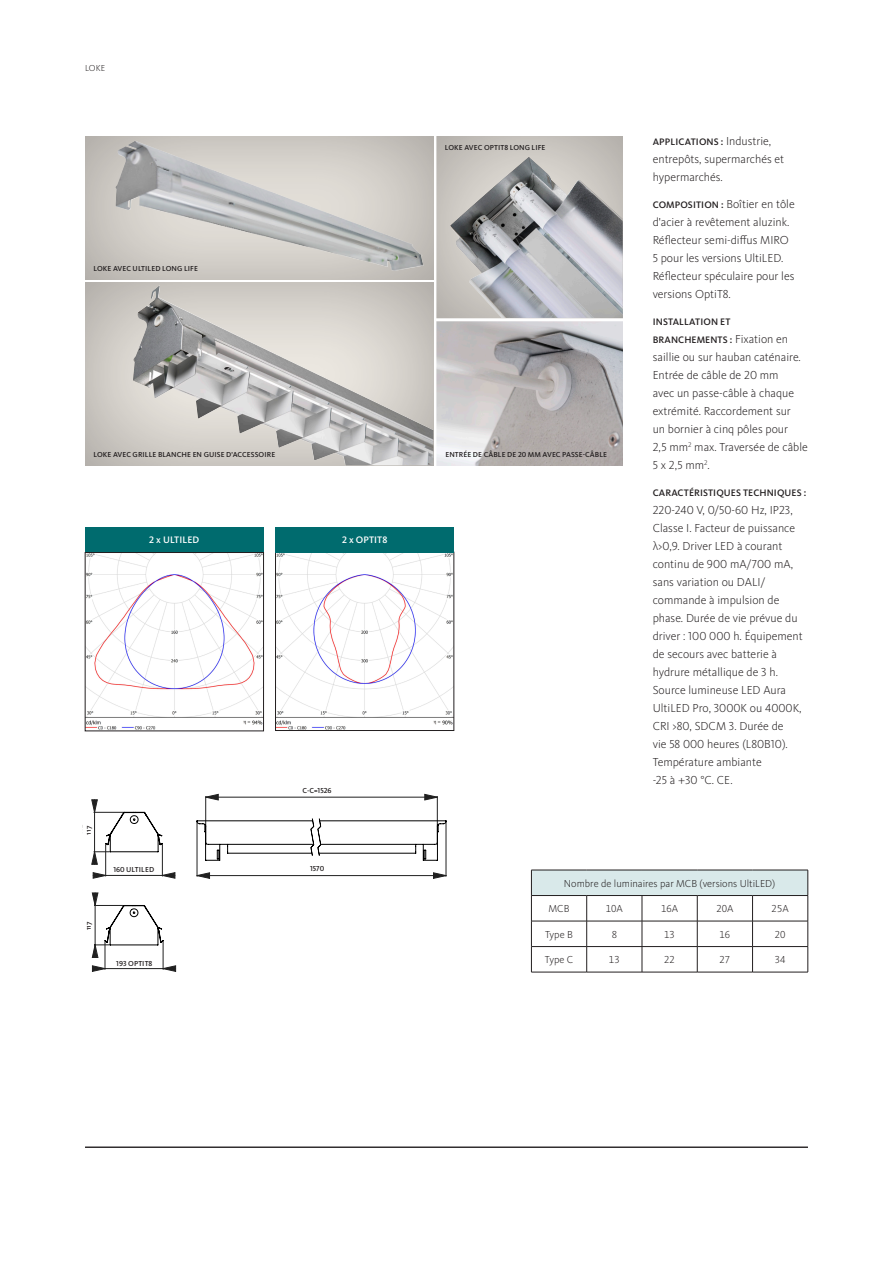
<style>
.page{position:relative;width:893px;height:1263px;background:#fff}
.page>*{position:absolute;margin:0;border:0;box-sizing:border-box;transform-origin:0 0}
.SE_Body_Text_Small{font:300 12px/18px "Kievit Pro";color:#231f20}
.Table_Text{font:300 10.5px "Kievit Pro";color:#231f20}
.SE_Body_Text_Small-2{font:500 9.75px/18px "Kievit Pro";letter-spacing:.01em;color:#231f20}
.Header_in_Box{font:500 9.75px "Kievit Pro";letter-spacing:.01em;color:#fff}
.t1{font:9.45px "Arial Unicode MS";color:#202020;scale:.66 1}
.Rubrik_1{font:300 9px "Kievit Pro";color:#231f20}
.t2{font:500 7.5px "Kievit Pro";letter-spacing:.01em;color:#231f20}
.t3{font:5.55px "Arial Unicode MS";color:#202020;scale:.89 1}
.t4{font:5.55px "Arial Unicode MS";color:#202020;scale:.79 1}
.t5{font:5.25px "Arial Unicode MS";color:#202020;scale:.9 1}
.t6{font:4.65px "Arial Unicode MS";color:#202020;scale:.82 1}
.s1{font-weight:300;font-size:12px}
.s2{font-weight:500;font-size:9.75px}
</style>
<div class="page">
<hr style="left:85px;top:1147px;width:723px;height:1px;background:#231f20">
<div style="left:426px;top:133px;width:197px;height:186px;background:#231f20;opacity:.4"></div>
<img style="left:450px;top:156px;width:173px;height:162px">
<img style="left:436px;top:321px;width:186px;height:144px">
<div style="left:85px;top:527px;width:179px;height:25px;background:#006b6e"></div>
<img style="left:87px;top:554px;width:175px;height:175px">
<div style="left:85px;top:552px;width:179px;height:179px;border:1px solid #231f20"></div>
<hr style="left:433px;top:134px;width:3px;height:337px;background:#fff">
<hr style="left:435px;top:318px;width:195px;height:3px;background:#fff">
<img style="left:277px;top:554px;width:175px;height:175px">
<div style="left:275px;top:552px;width:179px;height:179px;border:1px solid #231f20"></div>
<div style="left:275px;top:527px;width:179px;height:25px;background:#006b6e"></div>
<div style="left:75px;top:133px;width:358px;height:148px;background:#231f20;opacity:.4"></div>
<img style="left:115px;top:141px;width:308px;height:130px">
<div style="left:85px;top:282px;width:348px;height:183px;background:#231f20;opacity:.4"></div>
<hr style="left:105px;top:844px;width:1px;height:32px;background:#202020">
<hr style="left:162px;top:844px;width:1px;height:32px;background:#202020">
<svg style="left:93px;top:872px;width:82px;height:7px"></svg>
<svg style="left:91px;top:799px;width:72px;height:66px"></svg>
<svg style="left:92px;top:892px;width:84px;height:80px"></svg>
<div style="left:113px;top:865px;width:42px;height:8px;background:#fff"></div>
<div style="left:114px;top:959px;width:41px;height:8px;background:#fff"></div>
<div style="left:83px;top:822px;width:10px;height:16px;background:#fff"></div>
<div style="left:83px;top:918px;width:10px;height:16px;background:#fff"></div>
<div style="left:531px;top:870px;width:277px;height:25px;background:#d9e9ea"></div>
<hr style="left:531px;top:870px;width:56px;height:1px;background:#231f20">
<hr style="left:587px;top:870px;width:55px;height:1px;background:#231f20">
<hr style="left:642px;top:870px;width:55px;height:1px;background:#231f20">
<hr style="left:697px;top:870px;width:55px;height:1px;background:#231f20">
<hr style="left:752px;top:870px;width:56px;height:1px;background:#231f20">
<hr style="left:531px;top:921px;width:56px;height:1px;background:#231f20">
<hr style="left:587px;top:921px;width:55px;height:1px;background:#231f20">
<hr style="left:642px;top:921px;width:55px;height:1px;background:#231f20">
<hr style="left:697px;top:921px;width:55px;height:1px;background:#231f20">
<hr style="left:752px;top:921px;width:56px;height:1px;background:#231f20">
<hr style="left:531px;top:946px;width:56px;height:1px;background:#231f20">
<svg style="left:531px;top:870px;width:1px;height:102px"></svg>
<hr style="left:587px;top:946px;width:55px;height:1px;background:#231f20">
<svg style="left:586px;top:896px;width:1px;height:76px"></svg>
<hr style="left:642px;top:946px;width:55px;height:1px;background:#231f20">
<svg style="left:642px;top:896px;width:1px;height:76px"></svg>
<hr style="left:697px;top:946px;width:55px;height:1px;background:#231f20">
<svg style="left:697px;top:896px;width:1px;height:76px"></svg>
<hr style="left:752px;top:946px;width:56px;height:1px;background:#231f20">
<svg style="left:752px;top:896px;width:1px;height:76px"></svg>
<svg style="left:808px;top:870px;width:1px;height:102px"></svg>
<hr style="left:531px;top:895px;width:56px;height:1px;background:#231f20">
<hr style="left:587px;top:895px;width:55px;height:1px;background:#231f20">
<hr style="left:642px;top:895px;width:55px;height:1px;background:#231f20">
<hr style="left:697px;top:895px;width:55px;height:1px;background:#231f20">
<hr style="left:752px;top:895px;width:56px;height:1px;background:#231f20">
<hr style="left:531px;top:972px;width:56px;height:1px;background:#231f20">
<hr style="left:587px;top:972px;width:55px;height:1px;background:#231f20">
<hr style="left:642px;top:972px;width:55px;height:1px;background:#231f20">
<hr style="left:697px;top:972px;width:55px;height:1px;background:#231f20">
<hr style="left:752px;top:972px;width:56px;height:1px;background:#231f20">
<img style="left:133px;top:285px;width:300px;height:180px">
<hr style="left:197px;top:821px;width:1px;height:55px;background:#202020">
<hr style="left:446px;top:822px;width:1px;height:54px;background:#202020">
<svg style="left:197px;top:872px;width:249px;height:7px"></svg>
<svg style="left:197px;top:794px;width:249px;height:67px"></svg>
<div style="left:299px;top:786px;width:36px;height:9px;background:#fff"></div>
<div style="left:299px;top:864px;width:36px;height:9px;background:#fff"></div>
<p class="Rubrik_1" style="left:85px;top:62px;width:22px">LOKE</p>
<p class="t2" style="left:94px;top:264px;width:106px">LOKE AVEC ULTILED LONG LIFE</p>
<p class="t2" style="left:445px;top:143px;width:102px">LOKE AVEC OPTIT8 LONG LIFE</p>
<p class="t2" style="left:94px;top:450px;width:183px">LOKE AVEC GRILLE BLANCHE EN GUISE D'ACCESSOIRE</p>
<p class="t2" style="left:445px;top:450px;width:163px">ENTRÉE DE CÂBLE DE 20 MM AVEC PASSE-CÂBLE</p>
<p class="Header_in_Box" style="left:149px;top:534px;width:52px">2 x ULTILED</p>
<p class="t1" style="left:80px;top:835px;width:17px;rotate:-90deg">117</p>
<p class="t2" style="left:84px;top:834px;width:10px;rotate:-90deg">117</p>
<p class="t2" style="left:113px;top:865px;width:42px">160 ULTILED</p>
<p class="t5" style="left:121px;top:867px;width:30px">160 UltiLED</p>
<p class="Header_in_Box" style="left:342px;top:534px;width:47px">2 x OPTIT8</p>
<p class="t2" style="left:303px;top:786px;width:31px">C-C=1526</p>
<p class="t6" style="left:308px;top:787px;width:26px">C-C = 1526</p>
<p class="t2" style="left:310px;top:864px;width:16px">1570</p>
<p class="t4" style="left:313px;top:865px;width:14px">1570</p>
<p class="SE_Body_Text_Small-2" style="left:653px;top:133px;width:120px">APPLICATIONS : <span class="s1">Industrie,</span></p>
<p class="SE_Body_Text_Small" style="left:653px;top:150px;width:133px">entrepôts, supermarchés et hypermarchés.</p>
<p class="SE_Body_Text_Small" style="left:653px;top:195px;width:143px"><span class="s2">COMPOSITION :</span> Boîtier en tôle d'acier à revêtement aluzink.<br>Réflecteur semi-diffus MIRO<br>5 pour les versions UltiLED.<br>Réflecteur spéculaire pour les versions OptiT8.</p>
<p class="SE_Body_Text_Small-2" style="left:653px;top:313px;width:137px">INSTALLATION ET<br>BRANCHEMENTS : <span class="s1">Fixation en</span></p>
<p class="SE_Body_Text_Small" style="left:653px;top:348px;width:157px">saillie ou sur hauban caténaire.<br>Entrée de câble de 20 mm<br>avec un passe-câble à chaque extrémité. Raccordement sur<br>un bornier à cinq pôles pour<br>2,5 mm<sup>2</sup> max. Traversée de câble<br>5 x 2,5 mm<sup>2</sup>.</p>
<p class="SE_Body_Text_Small-2" style="left:653px;top:484px;width:155px">CARACTÉRISTIQUES TECHNIQUES :</p>
<p class="SE_Body_Text_Small" style="left:653px;top:501px;width:152px">220-240 V, 0/50-60 Hz, IP23,<br>Classe I. Facteur de puissance λ&gt;0,9. Driver LED à courant continu de 900 mA/700 mA, sans variation ou DALI/ commande à impulsion de phase. Durée de vie prévue du driver : 100 000 h. Équipement de secours avec batterie à hydrure métallique de 3 h.<br>Source lumineuse LED Aura<br>UltiLED Pro, 3000K ou 4000K,<br>CRI &gt;80, SDCM 3. Durée de<br>vie 58 000 heures (L80B10).<br>Température ambiante<br>-25 à +30 °C. CE.</p>
<p class="t1" style="left:80px;top:930px;width:17px;rotate:-90deg">117</p>
<p class="t2" style="left:84px;top:930px;width:10px;rotate:-90deg">117</p>
<p class="t2" style="left:116px;top:959px;width:38px">193 OPTIT8</p>
<p class="t3" style="left:122px;top:960px;width:29px">193 OptiT8</p>
<p class="Table_Text" style="left:564px;top:877px;width:213px">Nombre de luminaires par MCB (versions UltiLED)</p>
<p class="Table_Text" style="left:549px;top:902px;width:22px">MCB</p>
<p class="Table_Text" style="left:606px;top:902px;width:19px">10A</p>
<p class="Table_Text" style="left:661px;top:902px;width:19px">16A</p>
<p class="Table_Text" style="left:716px;top:902px;width:19px">20A</p>
<p class="Table_Text" style="left:772px;top:902px;width:19px">25A</p>
<p class="Table_Text" style="left:545px;top:928px;width:29px">Type B</p>
<p class="Table_Text" style="left:612px;top:928px;width:7px">8</p>
<p class="Table_Text" style="left:664px;top:928px;width:12px">13</p>
<p class="Table_Text" style="left:719px;top:928px;width:12px">16</p>
<p class="Table_Text" style="left:775px;top:928px;width:12px">20</p>
<p class="Table_Text" style="left:545px;top:953px;width:30px">Type C</p>
<p class="Table_Text" style="left:609px;top:953px;width:12px">13</p>
<p class="Table_Text" style="left:664px;top:953px;width:12px">22</p>
<p class="Table_Text" style="left:719px;top:953px;width:12px">27</p>
<p class="Table_Text" style="left:775px;top:953px;width:12px">34</p>
</div>
